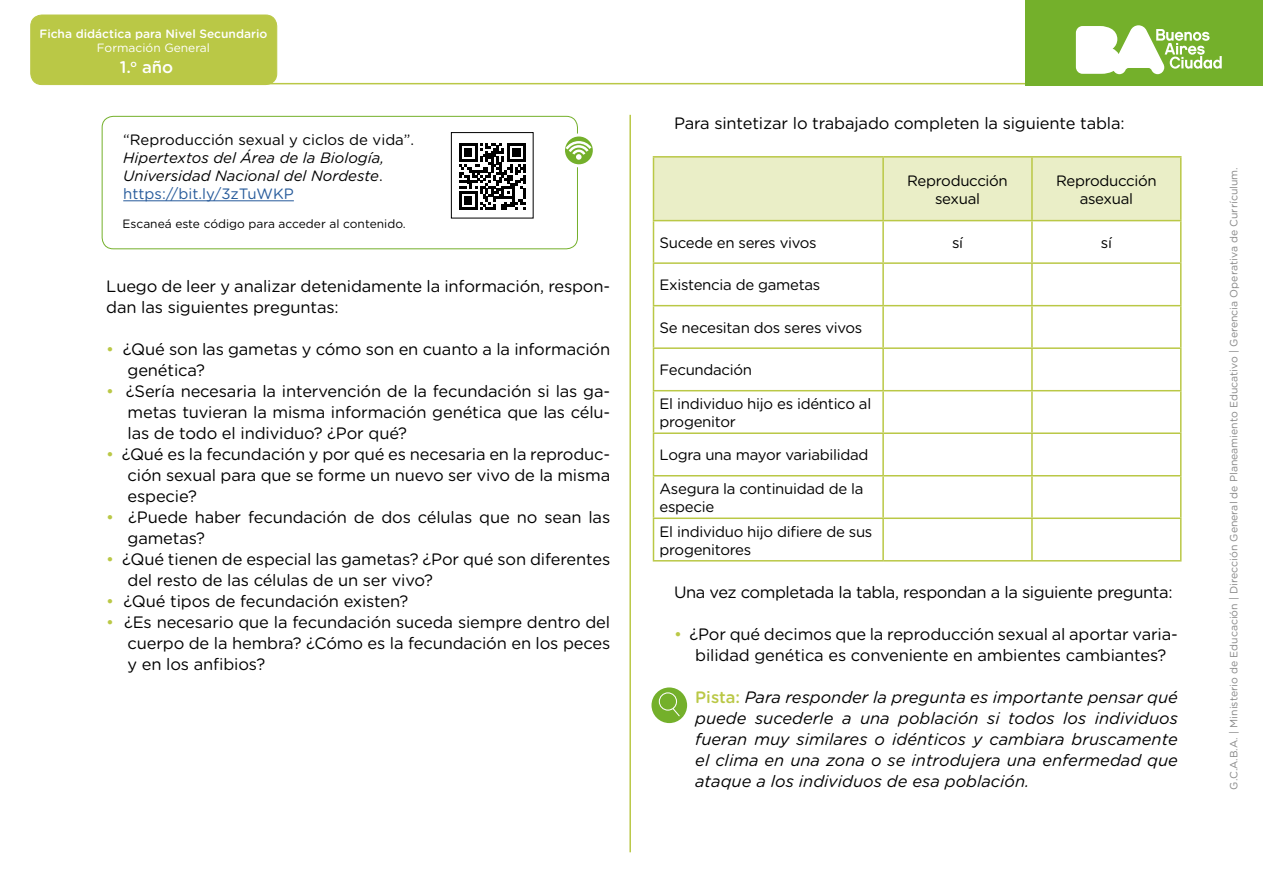
<style>
.page{position:relative;width:1263px;height:893px;background:#fff}
.page>*{position:absolute;margin:0;border:0;box-sizing:border-box;transform-origin:0 0}
.t1{font:500 16.8px "Gotham Rounded";color:#fff}
.t2{font:16.5px/21px "Gotham Rounded";letter-spacing:-.01em;color:#000}
.t3{font:italic 16.5px/21px "Gotham Rounded";color:#000;text-align:justify}
.t4{font:15px/18px "Gotham Rounded";letter-spacing:-.02em;color:#000}
.t5{font:italic 15px/18px "Gotham Rounded";color:#000;text-align:justify}
.t6{font:15px "Gotham Rounded";color:#000}
.t7{font:12px "Gotham Rounded";color:#000}
.t8{font:500 12px "Gotham Rounded";color:#fff}
.t9{font:12px "Gotham Rounded";color:#fff}
.t10{font:10.5px "Gotham Rounded";color:#878787}
.s1{font-style:normal}
.s2{font-style:normal;color:#275b9b}
.s3{color:#bac846}
.s4{font-weight:500;font-style:normal;color:#bac846}
</style>
<div class="page">
<div style="left:31px;top:15px;width:246px;height:70px;background:#bac846;border-radius:11px"></div>
<div style="left:30px;top:15px;width:247px;height:70px;border:1px solid #bac846;border-radius:11px"></div>
<hr style="left:84px;top:83px;width:1179px;height:1px;background:#bac846">
<div style="left:1025px;top:0;width:238px;height:85px;background:#74b02b"></div>
<svg style="left:1076px;top:25px;width:146px;height:49px"></svg>
<hr style="left:629px;top:115px;width:2px;height:737px;background:#bac846">
<div style="left:102px;top:116px;width:476px;height:133px;border:1px solid #74b02b;border-radius:11px"></div>
<svg style="left:459px;top:143px;width:67px;height:67px"></svg>
<div style="left:451px;top:132px;width:82px;height:86px;border:1px solid #000"></div>
<hr style="left:123px;top:200px;width:171px;height:1px;background:#275b9b">
<svg style="left:563px;top:135px;width:31px;height:31px"></svg>
<div style="left:562px;top:133px;width:34px;height:34px;border:3px solid #fff;border-radius:50%"></div>
<svg style="left:566px;top:141px;width:25px;height:19px"></svg>
<div style="left:654px;top:158px;width:526px;height:62px;background:#eaeec7"></div>
<hr style="left:653px;top:156px;width:230px;height:2px;background:#bac846">
<hr style="left:653px;top:158px;width:1px;height:62px;background:#bac846">
<hr style="left:883px;top:156px;width:149px;height:2px;background:#bac846">
<hr style="left:882px;top:158px;width:2px;height:62px;background:#bac846">
<hr style="left:1032px;top:156px;width:149px;height:2px;background:#bac846">
<hr style="left:1031px;top:158px;width:2px;height:62px;background:#bac846">
<hr style="left:1180px;top:158px;width:1px;height:62px;background:#bac846">
<hr style="left:653px;top:220px;width:230px;height:1px;background:#bac846">
<hr style="left:653px;top:221px;width:1px;height:41px;background:#bac846">
<hr style="left:883px;top:220px;width:149px;height:1px;background:#bac846">
<hr style="left:882px;top:221px;width:2px;height:41px;background:#bac846">
<hr style="left:1032px;top:220px;width:149px;height:1px;background:#bac846">
<hr style="left:1031px;top:221px;width:2px;height:41px;background:#bac846">
<hr style="left:1180px;top:221px;width:1px;height:41px;background:#bac846">
<hr style="left:653px;top:262px;width:230px;height:2px;background:#bac846">
<hr style="left:653px;top:264px;width:1px;height:41px;background:#bac846">
<hr style="left:883px;top:262px;width:149px;height:2px;background:#bac846">
<hr style="left:882px;top:264px;width:2px;height:41px;background:#bac846">
<hr style="left:1032px;top:262px;width:149px;height:2px;background:#bac846">
<hr style="left:1031px;top:264px;width:2px;height:41px;background:#bac846">
<hr style="left:1180px;top:264px;width:1px;height:41px;background:#bac846">
<hr style="left:653px;top:305px;width:230px;height:1px;background:#bac846">
<hr style="left:653px;top:306px;width:1px;height:41px;background:#bac846">
<hr style="left:883px;top:305px;width:149px;height:1px;background:#bac846">
<hr style="left:882px;top:306px;width:2px;height:41px;background:#bac846">
<hr style="left:1032px;top:305px;width:149px;height:1px;background:#bac846">
<hr style="left:1031px;top:306px;width:2px;height:41px;background:#bac846">
<hr style="left:1180px;top:306px;width:1px;height:41px;background:#bac846">
<hr style="left:653px;top:347px;width:230px;height:2px;background:#bac846">
<hr style="left:653px;top:349px;width:1px;height:41px;background:#bac846">
<hr style="left:883px;top:347px;width:149px;height:2px;background:#bac846">
<hr style="left:882px;top:349px;width:2px;height:41px;background:#bac846">
<hr style="left:1032px;top:347px;width:149px;height:2px;background:#bac846">
<hr style="left:1031px;top:349px;width:2px;height:41px;background:#bac846">
<hr style="left:1180px;top:349px;width:1px;height:41px;background:#bac846">
<hr style="left:653px;top:390px;width:230px;height:1px;background:#bac846">
<hr style="left:653px;top:391px;width:1px;height:41px;background:#bac846">
<hr style="left:883px;top:390px;width:149px;height:1px;background:#bac846">
<hr style="left:882px;top:391px;width:2px;height:41px;background:#bac846">
<hr style="left:1032px;top:390px;width:149px;height:1px;background:#bac846">
<hr style="left:1031px;top:391px;width:2px;height:41px;background:#bac846">
<hr style="left:1180px;top:391px;width:1px;height:41px;background:#bac846">
<hr style="left:653px;top:432px;width:230px;height:2px;background:#bac846">
<hr style="left:653px;top:434px;width:1px;height:41px;background:#bac846">
<hr style="left:883px;top:432px;width:149px;height:2px;background:#bac846">
<hr style="left:882px;top:434px;width:2px;height:41px;background:#bac846">
<hr style="left:1032px;top:432px;width:149px;height:2px;background:#bac846">
<hr style="left:1031px;top:434px;width:2px;height:41px;background:#bac846">
<hr style="left:1180px;top:434px;width:1px;height:41px;background:#bac846">
<hr style="left:653px;top:475px;width:230px;height:1px;background:#bac846">
<hr style="left:653px;top:476px;width:1px;height:41px;background:#bac846">
<hr style="left:883px;top:475px;width:149px;height:1px;background:#bac846">
<hr style="left:882px;top:476px;width:2px;height:41px;background:#bac846">
<hr style="left:1032px;top:475px;width:149px;height:1px;background:#bac846">
<hr style="left:1031px;top:476px;width:2px;height:41px;background:#bac846">
<hr style="left:1180px;top:476px;width:1px;height:41px;background:#bac846">
<hr style="left:653px;top:517px;width:230px;height:2px;background:#bac846">
<hr style="left:653px;top:519px;width:1px;height:41px;background:#bac846">
<hr style="left:883px;top:517px;width:149px;height:2px;background:#bac846">
<hr style="left:882px;top:519px;width:2px;height:41px;background:#bac846">
<hr style="left:1032px;top:517px;width:149px;height:2px;background:#bac846">
<hr style="left:1031px;top:519px;width:2px;height:41px;background:#bac846">
<hr style="left:1180px;top:519px;width:1px;height:41px;background:#bac846">
<hr style="left:653px;top:560px;width:230px;height:2px;background:#bac846">
<hr style="left:883px;top:560px;width:149px;height:2px;background:#bac846">
<hr style="left:1032px;top:560px;width:149px;height:2px;background:#bac846">
<svg style="left:650px;top:686px;width:39px;height:39px"></svg>
<div style="left:648px;top:684px;width:42px;height:42px;border:3px solid #fff;border-radius:50%"></div>
<svg style="left:659px;top:692px;width:21px;height:24px"></svg>
<p class="t8" style="left:39px;top:25px;width:229px">Ficha didáctica para Nivel Secundario</p>
<p class="t9" style="left:97px;top:40px;width:115px">Formación General</p>
<p class="t1" style="left:120px;top:55px;width:55px">1.<sup>o</sup> año</p>
<p class="t6" style="left:123px;top:130px;width:293px">“Reproducción sexual y ciclos de vida”.</p>
<p class="t5" style="left:123px;top:148px;width:262px">Hipertextos del Área de la Biología, Universidad Nacional del Nordeste<span class="s1">. </span><span class="s2">https://bit.ly/3zTuWKP</span></p>
<p class="t7" style="left:122px;top:215px;width:285px">Escaneá este código para acceder al contenido.</p>
<p class="t2" style="left:106px;top:275px;width:505px">Luego de leer y analizar detenidamente la información, respon&shy;dan las siguientes preguntas:</p>
<p class="t2" style="left:128px;top:338px;width:484px;text-indent:-21px"><span class="s3">•</span> ¿Qué son las gametas y cómo son en cuanto a la información genética?</p>
<p class="t2" style="left:128px;top:380px;width:484px;text-align:justify;text-indent:-21px"><span class="s3">•</span> ¿Sería necesaria la intervención de la fecundación si las ga&shy;metas tuvieran la misma información genética que las célu&shy;las de todo el individuo? ¿Por qué?</p>
<p class="t2" style="left:128px;top:443px;width:484px;text-align:justify;text-indent:-21px"><span class="s3">•</span> ¿Qué es la fecundación y por qué es necesaria en la reproduc&shy;ción sexual para que se forme un nuevo ser vivo de la misma especie?</p>
<p class="t2" style="left:128px;top:506px;width:484px;text-indent:-21px"><span class="s3">•</span> ¿Puede haber fecundación de dos células que no sean las gametas?</p>
<p class="t2" style="left:128px;top:548px;width:484px;text-indent:-21px"><span class="s3">•</span> ¿Qué tienen de especial las gametas? ¿Por qué son diferentes del resto de las células de un ser vivo?</p>
<p class="t2" style="left:106px;top:590px;width:304px"><span class="s3">•</span> ¿Qué tipos de fecundación existen?</p>
<p class="t2" style="left:128px;top:611px;width:484px;text-align:justify;text-indent:-21px"><span class="s3">•</span> ¿Es necesario que la fecundación suceda siempre dentro del cuerpo de la hembra? ¿Cómo es la fecundación en los peces y en los anfibios?</p>
<p class="t2" style="left:674px;top:112px;width:452px">Para sintetizar lo trabajado completen la siguiente tabla:</p>
<p class="t4" style="left:907px;top:171px;width:102px;text-align:center">Reproducción sexual</p>
<p class="t4" style="left:1056px;top:171px;width:102px;text-align:center">Reproducción asexual</p>
<p class="t4" style="left:659px;top:233px;width:159px">Sucede en seres vivos</p>
<p class="t4" style="left:952px;top:233px;width:13px">sí</p>
<p class="t4" style="left:1101px;top:233px;width:13px">sí</p>
<p class="t4" style="left:659px;top:275px;width:162px">Existencia de gametas</p>
<p class="t4" style="left:659px;top:318px;width:204px">Se necesitan dos seres vivos</p>
<p class="t4" style="left:659px;top:360px;width:94px">Fecundación</p>
<p class="t4" style="left:659px;top:394px;width:213px">El individuo hijo es idéntico al progenitor</p>
<p class="t4" style="left:659px;top:445px;width:210px">Logra una mayor variabilidad</p>
<p class="t4" style="left:659px;top:479px;width:205px">Asegura la continuidad de la especie</p>
<p class="t4" style="left:659px;top:522px;width:214px">El individuo hijo difiere de sus progenitores</p>
<p class="t2" style="left:674px;top:580px;width:500px">Una vez completada la tabla, respondan a la siguiente pregunta:</p>
<p class="t2" style="left:674px;top:622px;width:505px;text-align:center"><span class="s3">•</span> ¿Por qué decimos que la reproducción sexual al aportar varia&shy;bilidad genética es conveniente en ambientes cambiantes?</p>
<p class="t3" style="left:695px;top:686px;width:484px"><span class="s4">Pista:</span> Para responder la pregunta es importante pensar qué puede sucederle a una población si todos los individuos fueran muy similares o idénticos y cambiara bruscamente el clima en una zona o se introdujera una enfermedad que ataque a los individuos de esa población.</p>
<p class="t10" style="left:1226px;top:790px;width:624px;rotate:-90deg">G.C.A.B.A. | Ministerio de Educación | Dirección General de Planeamiento Educativo | Gerencia Operativa de Currículum.</p>
</div>
